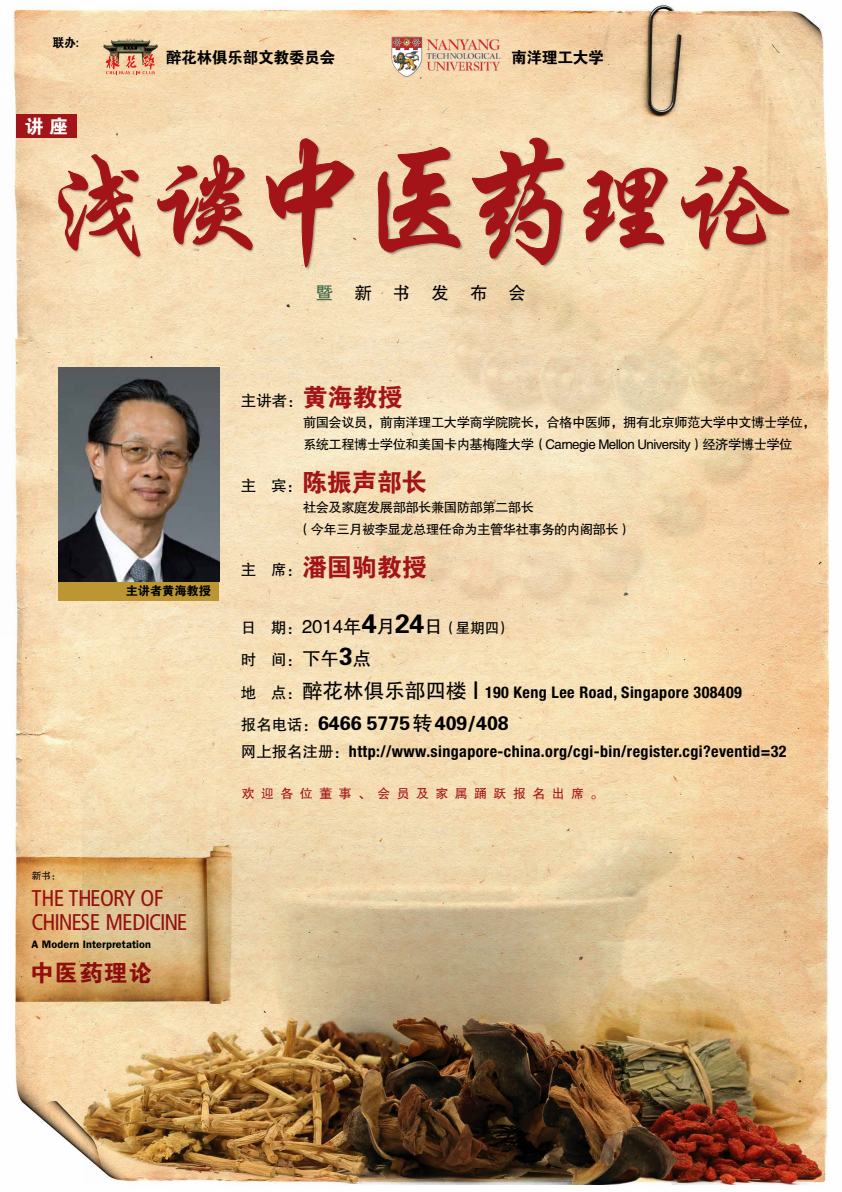
<style>
.page{position:relative;width:842px;height:1192px;background:#fff}
.page>*{position:absolute;margin:0;border:0;box-sizing:border-box;transform-origin:0 0}
.t1{font:134.45px "FZXKJW GB1 0";color:#a31418}
.t2{font:115.25px "FZXKJW GB1 0";color:#a31418}
.t3{font:25.2px "FZDHTJW GB1 0";letter-spacing:-.01em;color:#a31418}
.t4{font:23.4px "FZDHTJW GB1 0";letter-spacing:.05em;color:#a31418}
.t5{font:condensed 22.75px/24px "Frutiger LT Std";letter-spacing:-.05em;color:#a31418}
.t6{font:19.6px "FZDHTJW GB1 0";color:#000}
.t7{font:19px "FZDHTJW GB1 0";color:#fff}
.t8{font:18.6px "FZHTJW GB1 0";color:#000}
.t9{font:17.5px "FZHTJW GB1 0";letter-spacing:1.2em;color:#000}
.t10{font:700 condensed 16.05px "Helvetica Neue LT Std";letter-spacing:.025em;color:#000}
.t11{font:15.95px "FZDHTJW GB1 0";letter-spacing:-.025em;color:#000}
.t12{font:15.45px "FZHTJW GB1 0";color:#000}
.t13{font:13.35px/21.2px "FZHTJW GB1 0";letter-spacing:-.04em;color:#000}
.t14{font:12.9px "FZHTJW GB1 0";letter-spacing:.5em;color:#a31418}
.t15{font:12.5px "FZDHTJW GB1 0";color:#000;scale:.94 1}
.t16{font:12.2px "FZDHTJW GB1 0";color:#000}
.t17{font:600 10.85px "ITC Franklin Gothic Std";letter-spacing:.01em;color:#000}
.t18{font:9.6px "FZHTJW GB1 0";color:#000}
.s1{font-size:115.25px}
.s2{color:#3a6742}
.s3{font-family:"FZDHTJW GB1 0";font-size:25.2px;color:#a31418}
.s4{font-family:"FZHTJW GB1 0";font-size:15.45px;color:#000}
.s5{font-size:15.45px}
.s6{font-family:"FZDHTJW GB1 0";font-size:27px}
.s7{font-family:"FZDHTJW GB1 0";font-size:26.6px}
.s8{font-size:14.55px}
.s9{font-size:18.6px}
.s10{font-family:"FZDHTJW GB1 0";font-size:24.75px}
.s11{font-family:"FZHTJW GB1 0";font-weight:400;font-stretch:normal;font-size:15.45px}
.s12{font-family:"FZHTJW GB1 0";font-weight:400;font-stretch:normal;font-size:20.6px}
.s13{font-family:"FZHTJW GB1 0";font-weight:400;font-stretch:normal;font-size:24.6px}
.s14{font-family:"FZHTJW GB1 0";font-size:15.45px}
.s15{font-family:"FZHTJW GB1 0"}
</style>
<div class="page">
<img style="left:12px;top:4px;width:818px;height:1165px">
<img style="left:12px;top:18px;width:812px;height:618px">
<div style="left:103px;top:39px;width:53px;height:31px;background:#fadbaf"></div>
<img style="left:103px;top:39px;width:55px;height:24px">
<svg style="left:105px;top:38px;width:51px;height:37px"></svg>
<hr style="left:155px;top:53px;width:3px;height:17px;background:#fff">
<img style="left:389px;top:36px;width:113px;height:41px">
<img style="left:59px;top:368px;width:160px;height:214px">
<div style="left:59px;top:582px;width:160px;height:19px;background:#bc9632"></div>
<div style="left:58px;top:154px;width:198px;height:106px;background:#f7dfb8"></div>
<svg style="left:57px;top:154px;width:83px;height:102px"></svg>
<svg style="left:157px;top:154px;width:96px;height:97px"></svg>
<div style="left:583px;top:166px;width:209px;height:86px;background:#000;opacity:.43"></div>
<svg style="left:583px;top:168px;width:84px;height:80px;background:#c1a286"></svg>
<svg style="left:681px;top:166px;width:108px;height:83px;background:#d1ae8b"></svg>
<div style="left:266px;top:137px;width:301px;height:134px;background:#000;opacity:.43"></div>
<svg style="left:266px;top:139px;width:88px;height:128px;background:#d4b897"></svg>
<svg style="left:377px;top:146px;width:83px;height:107px;background:#c1a285"></svg>
<svg style="left:472px;top:138px;width:92px;height:127px;background:#c9ab8c"></svg>
<img style="left:16px;top:839px;width:66px;height:176px">
<img style="left:82px;top:740px;width:745px;height:445px">
<div style="left:16px;top:114px;width:61px;height:24px;background:#a31418"></div>
<p class="t15" style="left:52px;top:36px;width:30px">联办:</p>
<p class="t11" style="left:166px;top:48px;width:171px">醉花林俱乐部文教委员会</p>
<p class="t11" style="left:511px;top:48px;width:94px">南洋理工大学</p>
<h3 class="t7" style="left:25px;top:116px;width:45px">讲 座</h3>
<h1 class="t1" style="left:42px;top:130px;width:549px"><span class="s1">浅谈</span>中医药</h1>
<h3 class="t9" style="left:316px;top:283px;width:211px"><span class="s2">暨</span>新书发布会</h3>
<h2 class="t2" style="left:568px;top:146px;width:223px">理论</h2>
<p class="t16" style="left:126px;top:584px;width:87px">主讲者黄海教授</p>
<p class="t18" style="left:32px;top:870px;width:30px">新书：</p>
<h3 class="t5" style="left:31px;top:886px;width:157px">THE THEORY OF<br>CHINESE MEDICINE</h3>
<p class="t17" style="left:31px;top:938px;width:121px">A Modern Interpretation</p>
<h3 class="t4" style="left:30px;top:960px;width:123px">中医药理论</h3>
<p class="t12" style="left:241px;top:392px;width:163px">主讲者：<span class="s3">黄海教授</span></p>
<p class="t13" style="left:303px;top:413px;width:514px">前国会议员，前南洋理工大学商学院院长，合格中医师，拥有北京师范大学中文博士学位，系统工程博士学位和美国卡内基梅隆大学（Carnegie Mellon University）经济学博士学位</p>
<h3 class="t3" style="left:241px;top:469px;width:188px"><span class="s4">主 宾：</span>陈振声部长</h3>
<p class="t13" style="left:298px;top:498px;width:335px;text-indent:5px">社会及家庭发展部部长兼国防部第二部长<br>（今年三月被李显龙总理任命为主管华社事务的内阁部长）</p>
<h3 class="t3" style="left:241px;top:553px;width:188px"><span class="s4">主 席：</span>潘国驹教授</h3>
<h3 class="t8" style="left:241px;top:616px;width:271px"><span class="s5">日 期：</span>2014年<span class="s6">4</span>月<span class="s7">24</span>日<span class="s8">（星期四）</span></h3>
<p class="t12" style="left:241px;top:652px;width:132px">时 间：<span class="s9">下午</span><span class="s10">3</span><span class="s9">点</span></p>
<p class="t10" style="left:241px;top:682px;width:502px"><span class="s11">地 点：</span><span class="s12">醉花林俱乐部四楼</span> <span class="s13">I</span> 190 Keng Lee Road, Singapore 308409</p>
<h3 class="t6" style="left:241px;top:713px;width:269px"><span class="s14">报名电话：</span>6466 5775<span class="s15">转</span>409/408</h3>
<p class="t10" style="left:241px;top:742px;width:547px"><span class="s11">网上报名注册：</span>http://www.singapore-china.org/cgi-bin/register.cgi?eventid=32</p>
<p class="t14" style="left:242px;top:786px;width:363px">欢迎各位董事、会员及家属踊跃报名出席。</p>
</div>
